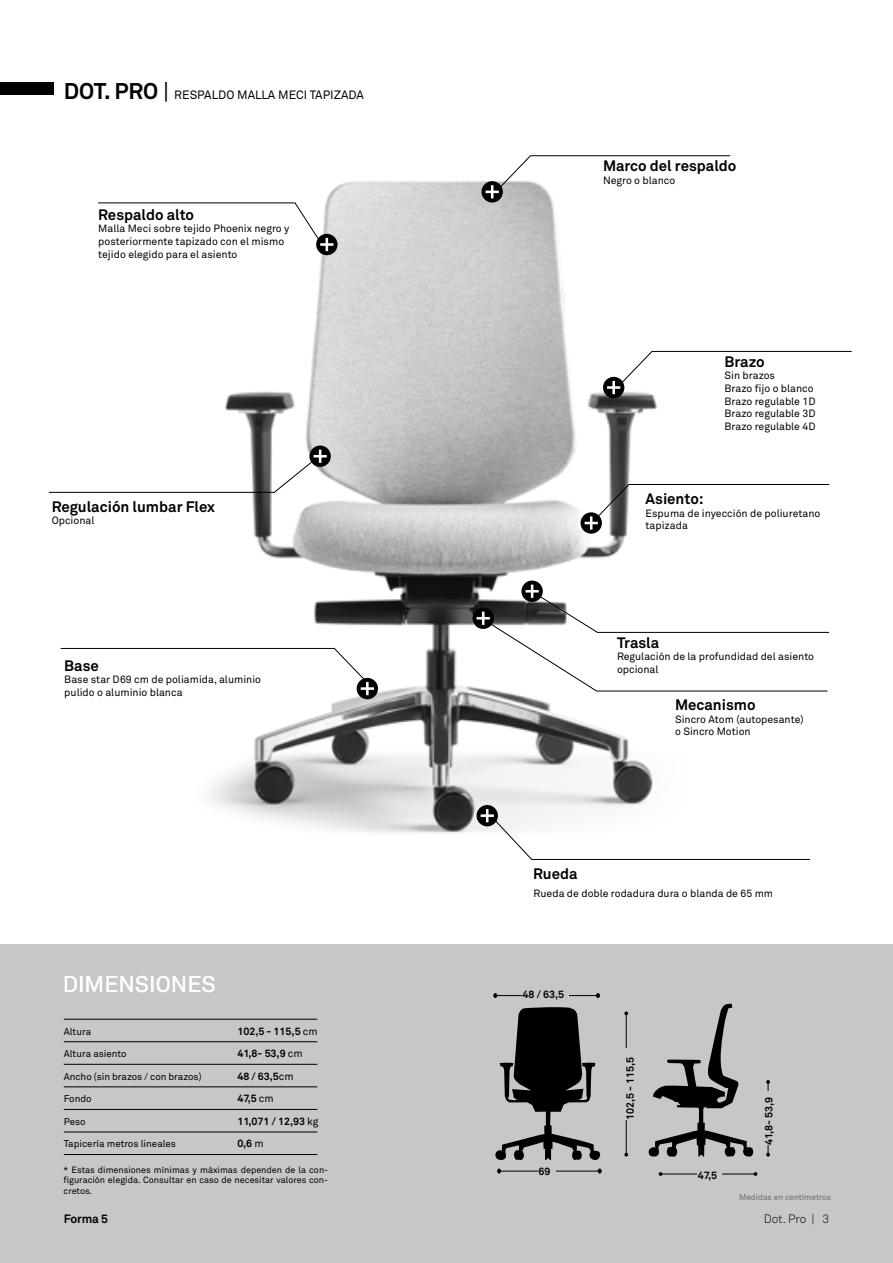
<style>
.page{position:relative;width:893px;height:1263px;background:#fff}
.page>*{position:absolute;margin:0;border:0;box-sizing:border-box;transform-origin:0 0}
.t1{font:22.5px "Akkurat";color:#fff}
.t2{font:700 15px "Akkurat";color:#000}
.t3{font:12px "Akkurat";color:#000}
.t4{font:300 12px "Akkurat";letter-spacing:-.005em;color:#000}
.t5{font:700 12px "Akkurat";letter-spacing:-.02em;color:#000}
.t6{font:10.5px/12.6px "Akkurat";color:#000}
.t7{font:700 10.5px/22.5px "Akkurat";color:#000}
.t8{font:9.75px "Akkurat";color:#000}
.t9{font:9px/10.5px "Akkurat";color:#000;text-align:justify}
.t10{font:8.25px "Akkurat";color:#6d6d71}
.s1{font-weight:700;font-size:22.5px}
.s2{font-size:22.5px}
.s3{font-weight:400}
</style>
<div class="page">
<img style="left:160px;top:181px;width:574px;height:652px">
<div style="left:0;top:944px;width:893px;height:319px;background:#c6c7c9"></div>
<div style="left:0;top:82px;width:53px;height:13px;background:#000"></div>
<div style="left:316px;top:234px;width:21px;height:21px;background:#000;border-radius:50%"></div>
<svg style="left:98px;top:202px;width:235px;height:49px"></svg>
<div style="left:357px;top:678px;width:21px;height:21px;background:#000;border-radius:50%"></div>
<svg style="left:60px;top:648px;width:314px;height:47px"></svg>
<div style="left:603px;top:377px;width:21px;height:21px;background:#000;border-radius:50%"></div>
<svg style="left:607px;top:351px;width:245px;height:43px"></svg>
<svg style="left:481px;top:181px;width:22px;height:22px"></svg>
<svg style="left:486px;top:155px;width:245px;height:43px"></svg>
<svg style="left:581px;top:512px;width:21px;height:22px"></svg>
<svg style="left:585px;top:484px;width:245px;height:46px"></svg>
<svg style="left:521px;top:581px;width:22px;height:21px"></svg>
<div style="left:473px;top:608px;width:21px;height:21px;background:#000;border-radius:50%"></div>
<svg style="left:477px;top:585px;width:353px;height:107px"></svg>
<div style="left:477px;top:805px;width:21px;height:21px;background:#000;border-radius:50%"></div>
<svg style="left:481px;top:809px;width:330px;height:51px"></svg>
<div style="left:309px;top:446px;width:22px;height:21px;background:#000;border-radius:50%"></div>
<svg style="left:48px;top:450px;width:279px;height:43px"></svg>
<hr style="left:64px;top:1041px;width:253px;height:1px;background:#000">
<hr style="left:64px;top:1064px;width:253px;height:1px;background:#000">
<hr style="left:64px;top:1086px;width:253px;height:1px;background:#000">
<hr style="left:64px;top:1109px;width:253px;height:1px;background:#000">
<hr style="left:64px;top:1132px;width:253px;height:1px;background:#000">
<hr style="left:64px;top:1154px;width:253px;height:1px;background:#000">
<hr style="left:64px;top:1019px;width:253px;height:1px;background:#000">
<svg style="left:624px;top:1011px;width:4px;height:4px"></svg>
<hr style="left:626px;top:1012px;width:1px;height:143px;background:#000">
<svg style="left:766px;top:1080px;width:4px;height:4px"></svg>
<hr style="left:768px;top:1081px;width:1px;height:74px;background:#000">
<hr style="left:661px;top:1174px;width:95px;height:1px;background:#000">
<div style="left:619px;top:1048px;width:22px;height:72px;background:#c6c7c9"></div>
<div style="left:761px;top:1091px;width:15px;height:54px;background:#c6c7c9"></div>
<div style="left:698px;top:1170px;width:24px;height:13px;background:#c6c7c9"></div>
<svg style="left:649px;top:1003px;width:105px;height:154px"></svg>
<svg style="left:493px;top:993px;width:4px;height:5px"></svg>
<svg style="left:596px;top:993px;width:4px;height:5px"></svg>
<hr style="left:496px;top:995px;width:102px;height:1px;background:#000">
<svg style="left:497px;top:1168px;width:4px;height:5px"></svg>
<svg style="left:598px;top:1168px;width:4px;height:5px"></svg>
<hr style="left:500px;top:1171px;width:100px;height:1px;background:#000">
<div style="left:523px;top:989px;width:46px;height:13px;background:#c6c7c9"></div>
<div style="left:538px;top:1167px;width:18px;height:16px;background:#c6c7c9"></div>
<svg style="left:495px;top:1007px;width:105px;height:153px"></svg>
<p class="t3" style="left:64px;top:87px;width:302px"><span class="s1">DOT. PRO</span> <span class="s2">|</span> RESPALDO MALLA MECI TAPIZADA</p>
<h2 class="t2" style="left:98px;top:205px;width:97px">Respaldo alto</h2>
<p class="t6" style="left:98px;top:222px;width:193px">Malla Meci sobre tejido Phoenix negro y posteriormente tapizado con el mismo tejido elegido para el asiento</p>
<h2 class="t2" style="left:52px;top:497px;width:165px">Regulación lumbar Flex</h2>
<p class="t6" style="left:52px;top:514px;width:44px">Opcional</p>
<h2 class="t2" style="left:64px;top:656px;width:36px">Base</h2>
<p class="t6" style="left:64px;top:673px;width:198px">Base star D69 cm de poliamida, aluminio pulido o aluminio blanca</p>
<h1 class="t1" style="left:63px;top:970px;width:154px">DIMENSIONES</h1>
<h2 class="t2" style="left:603px;top:157px;width:135px">Marco del respaldo</h2>
<p class="t6" style="left:603px;top:174px;width:74px">Negro o blanco</p>
<h2 class="t2" style="left:724px;top:352px;width:42px">Brazo</h2>
<p class="t6" style="left:724px;top:369px;width:92px">Sin brazos<br>Brazo fijo o blanco<br>Brazo regulable 1D<br>Brazo regulable 3D<br>Brazo regulable 4D</p>
<h2 class="t2" style="left:646px;top:489px;width:60px">Asiento:</h2>
<p class="t6" style="left:646px;top:506px;width:176px">Espuma de inyección de poliuretano tapizada</p>
<h2 class="t2" style="left:617px;top:633px;width:44px">Trasla</h2>
<p class="t6" style="left:617px;top:650px;width:199px">Regulación de la profundidad del asiento opcional</p>
<h2 class="t2" style="left:675px;top:695px;width:82px">Mecanismo</h2>
<p class="t6" style="left:675px;top:713px;width:130px">Sincro Atom (autopesante) o Sincro Motion</p>
<h2 class="t2" style="left:533px;top:864px;width:46px">Rueda</h2>
<p class="t6" style="left:534px;top:887px;width:241px">Rueda de doble rodadura dura o blanda de 65 mm</p>
<p class="t7" style="left:523px;top:982px;width:43px">48 / 63,5</p>
<p class="t7" style="left:237px;top:1019px;width:83px">102,5 - 115,5 <span class="s3">cm<br></span>41,8- 53,9 <span class="s3">cm<br></span>48 / 63,5<span class="s3">cm<br></span>47,5 <span class="s3">cm<br></span>11,071 / 12,93 <span class="s3">kg<br></span>0,6 <span class="s3">m</span></p>
<p class="t8" style="left:64px;top:1025px;width:29px">Altura</p>
<p class="t8" style="left:64px;top:1048px;width:64px">Altura asiento</p>
<p class="t8" style="left:64px;top:1070px;width:139px">Ancho (sin brazos / con brazos)</p>
<p class="t8" style="left:64px;top:1093px;width:29px">Fondo</p>
<p class="t8" style="left:64px;top:1115px;width:23px">Peso</p>
<p class="t8" style="left:64px;top:1138px;width:114px">Tapicería metros lineales</p>
<p class="t9" style="left:64px;top:1164px;width:266px">* Estas dimensiones mínimas y máximas dependen de la con&shy;figuración elegida. Consultar en caso de necesitar valores con&shy;cretos.</p>
<p class="t5" style="left:64px;top:1211px;width:46px">Forma 5</p>
<p class="t4" style="left:764px;top:1211px;width:67px">Dot. Pro | 3</p>
<p class="t7" style="left:619px;top:1120px;width:65px;rotate:-90deg">102,5 - 115,5</p>
<p class="t7" style="left:757px;top:1145px;width:50px;rotate:-90deg">41,8- 53,9</p>
<p class="t7" style="left:538px;top:1160px;width:13px">69</p>
<p class="t7" style="left:698px;top:1164px;width:21px">47,5</p>
<p class="t10" style="left:739px;top:1192px;width:93px">Medidas en centímetros</p>
</div>
